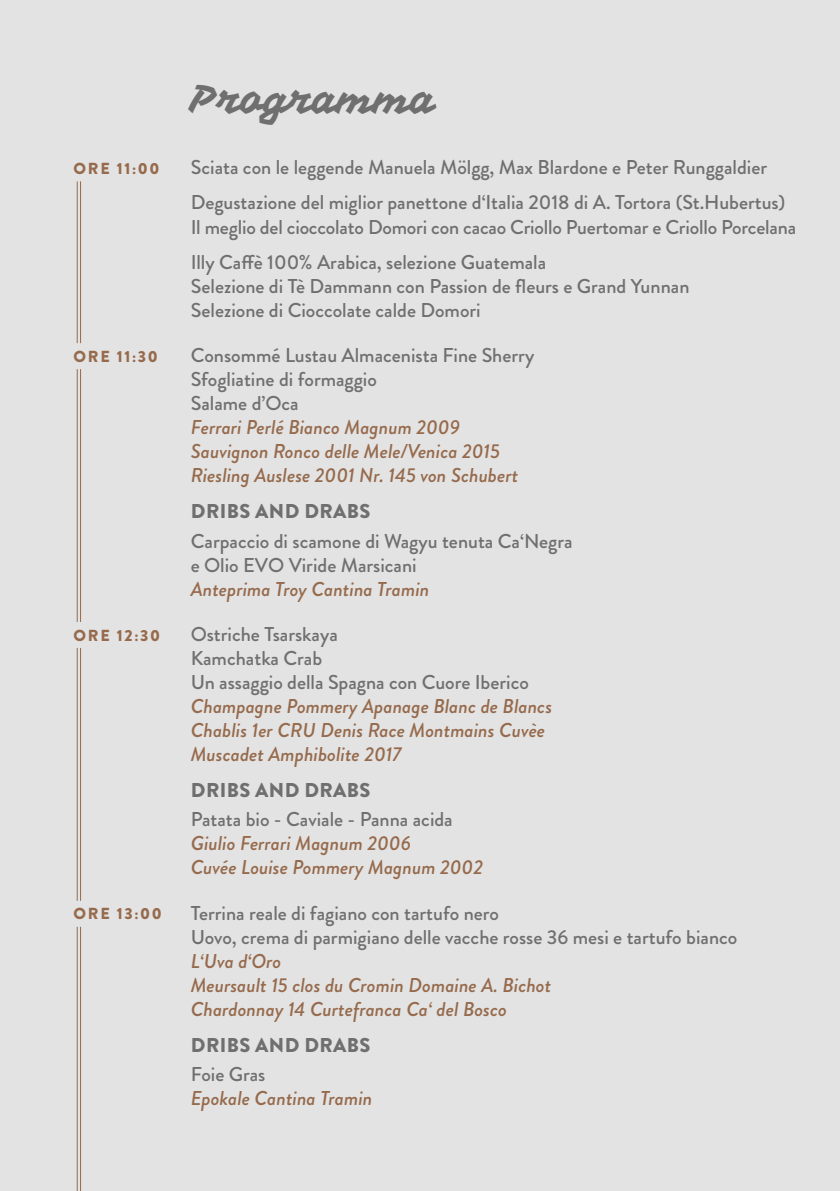
<style>
.page{position:relative;width:840px;height:1191px;background:#fff}
.page>*{position:absolute;margin:0;border:0;box-sizing:border-box;transform-origin:0 0}
.t1{font:40px "Vampiro One";color:#706f6f}
.t2{font:500 20px/24px "Brandon Grotesque";color:#706f6f}
.t3{font:italic 500 20px/24px "Brandon Grotesque";color:#966a4c}
.t4{font:900 20px "Brandon Grotesque";letter-spacing:.02em;color:#706f6f}
.t5{font:900 16px "Brandon Grotesque";letter-spacing:.11em;color:#966a4c}
</style>
<div class="page">
<div style="left:0;top:0;width:839px;height:1191px;background:#e3e3e3"></div>
<hr style="left:80px;top:163px;width:1px;height:1028px;background:#966a4c">
<hr style="left:77px;top:163px;width:1px;height:1028px;background:#966a4c">
<div style="left:73px;top:155px;width:102px;height:26px;background:#e3e3e3"></div>
<div style="left:73px;top:343px;width:102px;height:26px;background:#e3e3e3"></div>
<div style="left:73px;top:622px;width:102px;height:26px;background:#e3e3e3"></div>
<div style="left:73px;top:900px;width:102px;height:26px;background:#e3e3e3"></div>
<h1 class="t1" style="left:191px;top:74px;width:246px">Programma</h1>
<p class="t5" style="left:73px;top:157px;width:87px">ORE 11:00</p>
<p class="t2" style="left:191px;top:150px;width:596px;line-height:35.2px">Sciata con le leggende Manuela Mölgg, Max Blardone e Peter Runggaldier<br>Degustazione del miglior panettone d‘Italia 2018 di A. Tortora (St.Hubertus)</p>
<p class="t2" style="left:191px;top:209px;width:606px;line-height:35.2px">Il meglio del cioccolato Domori con cacao Criollo Puertomar e Criollo Porcelana<br>Illy Caffè 100% Arabica, selezione Guatemala</p>
<p class="t2" style="left:191px;top:274px;width:500px">Selezione di Tè Dammann con Passion de fleurs e Grand Yunnan<br>Selezione di Cioccolate calde Domori</p>
<p class="t5" style="left:73px;top:345px;width:86px">ORE 11:30</p>
<p class="t2" style="left:191px;top:343px;width:345px">Consommé Lustau Almacenista Fine Sherry<br>Sfogliatine di formaggio<br>Salame d’Oca</p>
<p class="t3" style="left:191px;top:415px;width:329px">Ferrari Perlé Bianco Magnum 2009<br>Sauvignon Ronco delle Mele/Venica 2015<br>Riesling Auslese 2001 Nr. 145 von Schubert</p>
<p class="t4" style="left:191px;top:497px;width:181px">DRIBS AND DRABS</p>
<p class="t2" style="left:191px;top:529px;width:383px">Carpaccio di scamone di Wagyu tenuta Ca‘Negra e Olio EVO Viride Marsicani</p>
<p class="t3" style="left:191px;top:577px;width:240px">Anteprima Troy Cantina Tramin</p>
<p class="t5" style="left:73px;top:624px;width:88px">ORE 12:30</p>
<p class="t2" style="left:191px;top:622px;width:339px">Ostriche Tsarskaya<br>Kamchatka Crab<br>Un assaggio della Spagna con Cuore Iberico</p>
<p class="t3" style="left:191px;top:694px;width:362px">Champagne Pommery Apanage Blanc de Blancs<br>Chablis 1er CRU Denis Race Montmains Cuvèe<br>Muscadet Amphibolite 2017</p>
<p class="t4" style="left:191px;top:775px;width:181px">DRIBS AND DRABS</p>
<p class="t2" style="left:191px;top:808px;width:263px">Patata bio - Caviale - Panna acida</p>
<p class="t3" style="left:191px;top:832px;width:293px">Giulio Ferrari Magnum 2006<br>Cuvée Louise Pommery Magnum 2002</p>
<p class="t5" style="left:73px;top:902px;width:90px">ORE 13:00</p>
<p class="t2" style="left:191px;top:901px;width:547px">Terrina reale di fagiano con tartufo nero<br>Uovo, crema di parmigiano delle vacche rosse 36 mesi e tartufo bianco</p>
<p class="t3" style="left:191px;top:949px;width:362px">L‘Uva d‘Oro<br>Meursault 15 clos du Cromin Domaine A. Bichot<br>Chardonnay 14 Curtefranca Ca‘ del Bosco</p>
<p class="t4" style="left:191px;top:1030px;width:181px">DRIBS AND DRABS</p>
<p class="t2" style="left:191px;top:1062px;width:76px">Foie Gras</p>
<p class="t3" style="left:191px;top:1086px;width:183px">Epokale Cantina Tramin</p>
</div>
